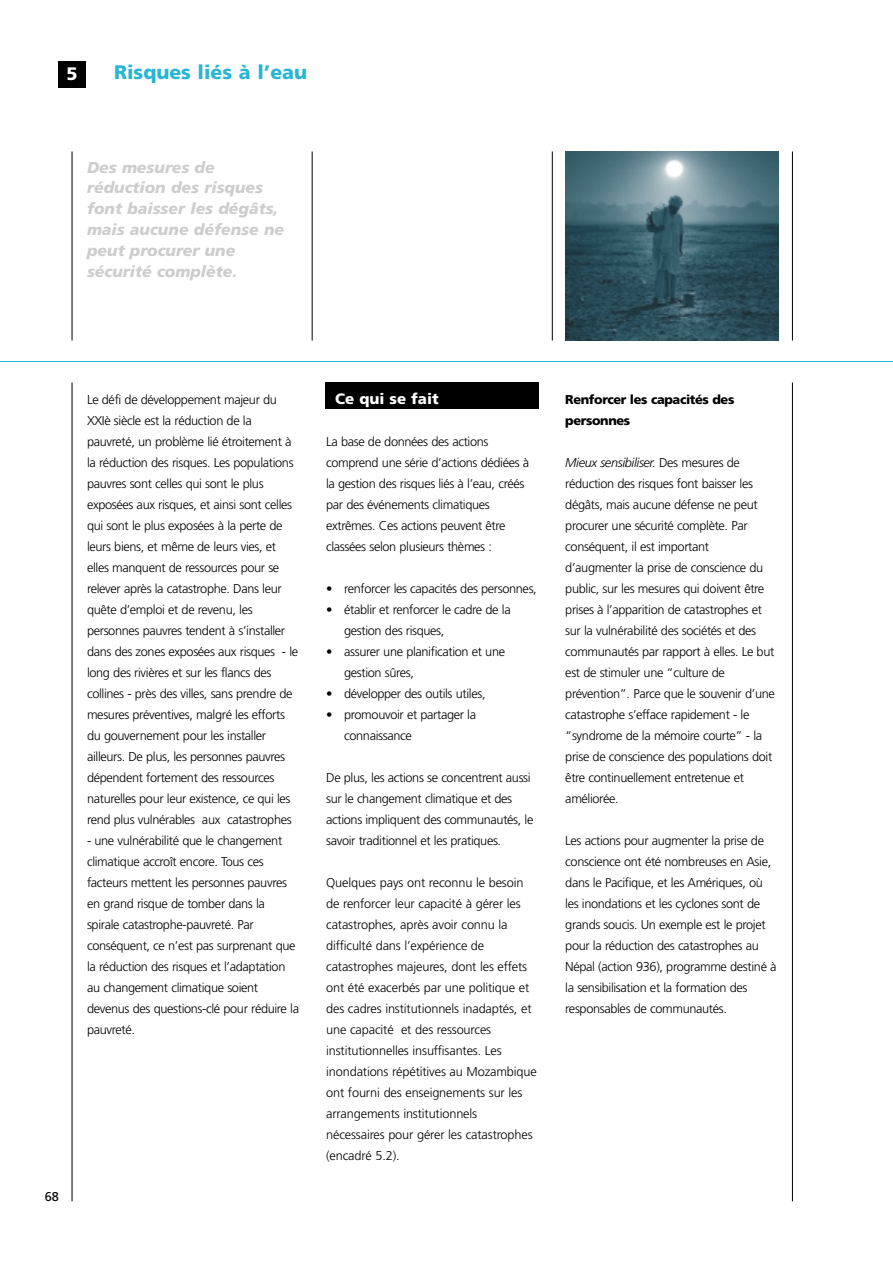
<style>
.page{position:relative;width:893px;height:1263px;background:#fff}
.page>*{position:absolute;margin:0;border:0;box-sizing:border-box;transform-origin:0 0}
.t1{font:900 19.5px "Frutiger";color:#27b6d4}
.t2{font:900 18px "Frutiger";color:#fff}
.t3{font:italic 900 15.75px/21px "Frutiger";color:#cdcdcd}
.t4{font:900 15px "Frutiger";color:#fff}
.t5{font:300 12.75px/21px "Frutiger";letter-spacing:-.03em;color:#000}
.t6{font:300 12.75px/21px "Frutiger";letter-spacing:-.01em;color:#000}
.t7{font:900 12.75px/21px "Frutiger";letter-spacing:-.03em;color:#000}
.t8{font:12.75px "Frutiger";color:#000}
.s1{font-style:italic}
</style>
<div class="page">
<hr style="left:72px;top:152px;width:1px;height:188px;background:#000">
<hr style="left:312px;top:152px;width:1px;height:188px;background:#000">
<hr style="left:552px;top:152px;width:1px;height:188px;background:#000">
<hr style="left:792px;top:152px;width:1px;height:188px;background:#000">
<hr style="left:72px;top:382px;width:1px;height:819px;background:#000">
<hr style="left:792px;top:382px;width:1px;height:819px;background:#000">
<hr style="left:0;top:361px;width:892px;height:1px;background:#27b6d4">
<div style="left:58px;top:62px;width:28px;height:26px;background:#000"></div>
<div style="left:325px;top:382px;width:213px;height:27px;background:#000"></div>
<img style="left:566px;top:152px;width:212px;height:188px">
<h2 class="t2" style="left:66px;top:66px;width:13px">5</h2>
<h1 class="t1" style="left:114px;top:65px;width:195px">Risques liés à l’eau</h1>
<p class="t3" style="left:87px;top:158px;width:198px">Des mesures de réduction des risques font baisser les dégâts, mais aucune défense ne peut procurer une sécurité complète.</p>
<p class="t8" style="left:45px;top:1192px;width:16px">68</p>
<p class="t5" style="left:87px;top:390px;width:213px">Le défi de développement majeur du XXIè siècle est la réduction de la pauvreté, un problème lié étroitement à la réduction des risques. Les populations pauvres sont celles qui sont le plus exposées aux risques, et ainsi sont celles qui sont le plus exposées à la perte de leurs biens, et même de leurs vies, et elles manquent de ressources pour se relever après la catastrophe. Dans leur quête d’emploi et de revenu, les personnes pauvres tendent à s’installer dans des zones exposées aux risques - le long des rivières et sur les flancs des collines - près des villes, sans prendre de mesures préventives, malgré les efforts du gouvernement pour les installer ailleurs. De plus, les personnes pauvres dépendent fortement des ressources naturelles pour leur existence, ce qui les rend plus vulnérables aux catastrophes</p>
<p class="t5" style="left:87px;top:831px;width:213px">- une vulnérabilité que le changement climatique accroît encore. Tous ces facteurs mettent les personnes pauvres en grand risque de tomber dans la spirale catastrophe-pauvreté. Par conséquent, ce n’est pas surprenant que la réduction des risques et l’adaptation au changement climatique soient devenus des questions-clé pour réduire la pauvreté.</p>
<p class="t4" style="left:335px;top:392px;width:105px">Ce qui se fait</p>
<p class="t5" style="left:326px;top:432px;width:205px">La base de données des actions comprend une série d’actions dédiées à la gestion des risques liés à l’eau, créés par des événements climatiques extrêmes. Ces actions peuvent être classées selon plusieurs thèmes :</p>
<p class="t5" style="left:326px;top:579px;width:212px">• renforcer les capacités des personnes,</p>
<p class="t5" style="left:344px;top:600px;width:168px;text-indent:-18px">• établir et renforcer le cadre de la gestion des risques,</p>
<p class="t5" style="left:344px;top:642px;width:162px;text-indent:-18px">• assurer une planification et une gestion sûres,</p>
<p class="t5" style="left:326px;top:684px;width:161px">• développer des outils utiles,</p>
<p class="t5" style="left:344px;top:705px;width:133px;text-indent:-18px">• promouvoir et partager la connaissance</p>
<p class="t5" style="left:326px;top:768px;width:209px">De plus, les actions se concentrent aussi sur le changement climatique et des actions impliquent des communautés, le savoir traditionnel et les pratiques.</p>
<p class="t6" style="left:326px;top:873px;width:212px">Quelques pays ont reconnu le besoin de renforcer leur capacité à gérer les catastrophes, après avoir connu la difficulté dans l’expérience de catastrophes majeures, dont les effets ont été exacerbés par une politique et des cadres institutionnels inadaptés, et une capacité et des ressources institutionnelles insuffisantes. Les inondations répétitives au Mozambique ont fourni des enseignements sur les arrangements institutionnels nécessaires pour gérer les catastrophes (encadré 5.2).</p>
<p class="t7" style="left:565px;top:390px;width:170px">Renforcer les capacités des personnes</p>
<p class="t5" style="left:565px;top:453px;width:211px"><span class="s1">Mieux sensibiliser.</span> Des mesures de réduction des risques font baisser les dégâts, mais aucune défense ne peut procurer une sécurité complète. Par conséquent, il est important d’augmenter la prise de conscience du public, sur les mesures qui doivent être prises à l’apparition de catastrophes et sur la vulnérabilité des sociétés et des communautés par rapport à elles. Le but est de stimuler une “culture de prévention”. Parce que le souvenir d’une catastrophe s’efface rapidement - le “syndrome de la mémoire courte” - la prise de conscience des populations doit être continuellement entretenue et améliorée.</p>
<p class="t5" style="left:565px;top:831px;width:213px">Les actions pour augmenter la prise de conscience ont été nombreuses en Asie, dans le Pacifique, et les Amériques, où les inondations et les cyclones sont de grands soucis. Un exemple est le projet pour la réduction des catastrophes au Népal (action 936), programme destiné à la sensibilisation et la formation des responsables de communautés.</p>
</div>
